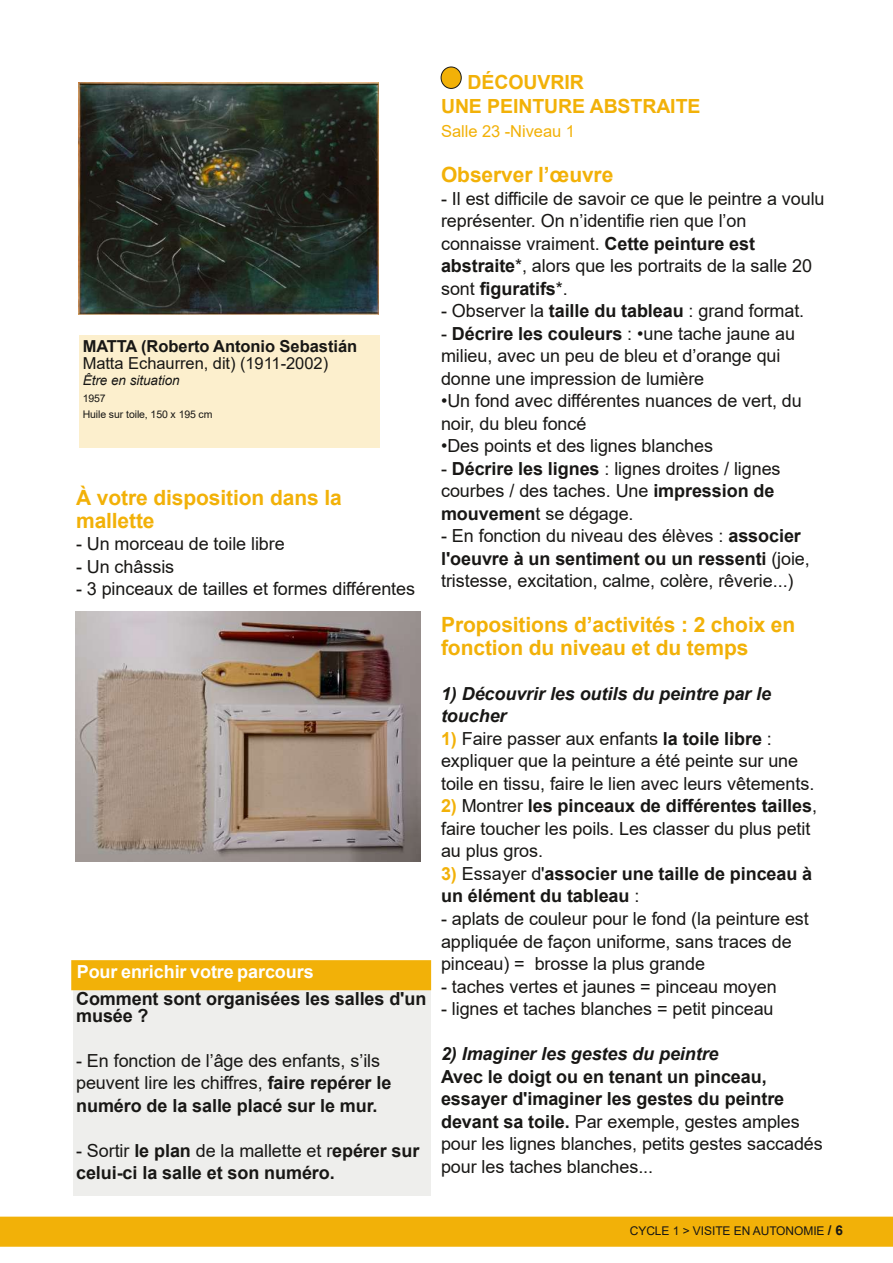
<style>
.page{position:relative;width:893px;height:1263px;background:#fff}
.page>*{position:absolute;margin:0;border:0;box-sizing:border-box;transform-origin:0 0}
.t1{font:700 21px/22.5px "Arial";letter-spacing:-.005em;color:#f2b108}
.t2{font:700 19.5px/24px "Arial";letter-spacing:-.005em;color:#f2b108}
.t3{font:18px/22.5px "Arial";letter-spacing:-.005em;color:#181715}
.t4{font:700 18px/22.5px "Arial";letter-spacing:-.005em;color:#181715}
.t5{font:italic 700 18px/22.5px "Arial";color:#181715}
.t6{font:700 18px "Arial";color:#fff}
.t7{font:16.5px "Arial";color:#181715}
.t8{font:700 16.5px "Arial";color:#181715}
.t9{font:16.5px "Arial";color:#f2b108}
.t10{font:italic 13.5px "Arial";color:#181715}
.t11{font:12px "Arial";letter-spacing:-.005em;color:#181715}
.t12{font:10.5px/16.5px "Arial";letter-spacing:-.015em;color:#181715}
.s1{font-weight:700}
.s2{font-weight:400}
.s3{font-weight:700;color:#f2b108}
.s4{color:#f2b108}
.s5{font-weight:700;font-size:13.5px}
</style>
<div class="page">
<div style="left:80px;top:335px;width:300px;height:112px;background:#fcefcd"></div>
<div style="left:441px;top:67px;width:20px;height:21px;background:#f2b108;border-radius:50%"></div>
<div style="left:441px;top:67px;width:20px;height:21px;border:1px solid #181715;border-radius:50%"></div>
<div style="left:0;top:1217px;width:893px;height:29px;background:#f2b108"></div>
<div style="left:0;top:1216px;width:893px;height:31px;border:2px solid #f2b108"></div>
<img style="left:78px;top:83px;width:301px;height:231px">
<div style="left:74px;top:989px;width:357px;height:206px;background:#eeeeec"></div>
<div style="left:72px;top:961px;width:358px;height:28px;background:#f2b108"></div>
<div style="left:71px;top:960px;width:360px;height:30px;border:2px solid #f2b108"></div>
<img style="left:75px;top:611px;width:345px;height:250px">
<p class="t8" style="left:83px;top:337px;width:276px">MATTA (Roberto Antonio Sebastián</p>
<p class="t7" style="left:83px;top:354px;width:247px">Matta Echaurren, dit) (1911-2002)</p>
<p class="t10" style="left:83px;top:373px;width:99px">Être en situation</p>
<p class="t12" style="left:83px;top:390px;width:131px">1957<br>Huile sur toile, 150 x 195 cm</p>
<p class="t1" style="left:76px;top:487px;width:267px">À votre disposition dans la mallette</p>
<p class="t3" style="left:76px;top:533px;width:210px">- Un morceau de toile libre</p>
<p class="t3" style="left:76px;top:555px;width:100px">- Un châssis</p>
<p class="t3" style="left:76px;top:578px;width:341px">- 3 pinceaux de tailles et formes différentes</p>
<p class="t6" style="left:77px;top:962px;width:239px">Pour enrichir votre parcours</p>
<p class="t4" style="left:76px;top:991px;width:352px;line-height:16.5px">Comment sont organisées les salles d'un musée ?</p>
<p class="t3" style="left:76px;top:1049px;width:317px">- En fonction de l’âge des enfants, s’ils peuvent lire les chiffres, <span class="s1">faire repérer le numéro de la salle placé sur le mur.</span></p>
<p class="t4" style="left:76px;top:1139px;width:345px"><span class="s2">- Sortir</span> le plan <span class="s2">de la mallette et r</span>epérer sur celui-ci la salle et son numéro.</p>
<p class="t2" style="left:441px;top:71px;width:261px;text-indent:27px">DÉCOUVRIR<br>UNE PEINTURE ABSTRAITE</p>
<p class="t9" style="left:441px;top:122px;width:135px">Salle 23 -Niveau 1</p>
<p class="t1" style="left:441px;top:164px;width:174px">Observer l’œuvre</p>
<p class="t3" style="left:441px;top:187px;width:385px">- Il est difficile de savoir ce que le peintre a voulu représenter. On n’identifie rien que l’on connaisse vraiment. <span class="s1">Cette peinture est abstraite</span>*, alors que les portraits de la salle 20 sont <span class="s1">figuratifs</span>*.</p>
<p class="t3" style="left:441px;top:300px;width:365px">- Observer la <span class="s1">taille du tableau</span> : grand format.</p>
<p class="t3" style="left:441px;top:322px;width:355px">- <span class="s1">Décrire les couleurs</span> : •une tache jaune au milieu, avec un peu de bleu et d’orange qui donne une impression de lumière</p>
<p class="t3" style="left:441px;top:390px;width:362px">•Un fond avec différentes nuances de vert, du noir, du bleu foncé</p>
<p class="t3" style="left:441px;top:435px;width:273px">•Des points et des lignes blanches</p>
<p class="t3" style="left:441px;top:457px;width:341px">- <span class="s1">Décrire les lignes</span> : lignes droites / lignes courbes / des taches. Une <span class="s1">impression de mouvemen</span>t se dégage.</p>
<p class="t3" style="left:441px;top:525px;width:370px">- En fonction du niveau des élèves : <span class="s1">associer l'oeuvre à un sentiment ou un ressenti</span> (joie, tristesse, excitation, calme, colère, rêverie...)</p>
<p class="t1" style="left:441px;top:614px;width:356px">Propositions d’activités : 2 choix en fonction du niveau et du temps</p>
<p class="t5" style="left:441px;top:682px;width:331px">1) Découvrir les outils du peintre par le toucher</p>
<p class="t3" style="left:441px;top:727px;width:375px"><span class="s3">1)</span> Faire passer aux enfants <span class="s1">la toile libre</span> : expliquer que la peinture a été peinte sur une toile en tissu, faire le lien avec leurs vêtements.</p>
<p class="t3" style="left:441px;top:795px;width:377px"><span class="s3">2)</span> Montrer <span class="s1">les pinceaux de différentes tailles</span>, faire toucher les poils. Les classer du plus petit au plus gros.</p>
<p class="t4" style="left:441px;top:862px;width:373px"><span class="s4">3)</span> <span class="s2">Essayer d'</span>associer une taille de pinceau à un élément du tableau <span class="s2">:</span></p>
<p class="t3" style="left:441px;top:907px;width:369px">- aplats de couleur pour le fond (la peinture est appliquée de façon uniforme, sans traces de pinceau) = brosse la plus grande</p>
<p class="t3" style="left:441px;top:975px;width:337px">- taches vertes et jaunes = pinceau moyen</p>
<p class="t3" style="left:441px;top:997px;width:334px">- lignes et taches blanches = petit pinceau</p>
<p class="t5" style="left:441px;top:1042px;width:279px">2) Imaginer les gestes du peintre</p>
<p class="t3" style="left:441px;top:1065px;width:383px"><span class="s1">Avec le doigt ou en tenant un pinceau, essayer d'imaginer les gestes du peintre devant sa toile.</span> Par exemple, gestes amples pour les lignes blanches, petits gestes saccadés pour les taches blanches...</p>
<p class="t11" style="left:630px;top:1224px;width:215px">CYCLE 1 &gt; VISITE EN AUTONOMIE <span class="s5">/ 6</span></p>
</div>
